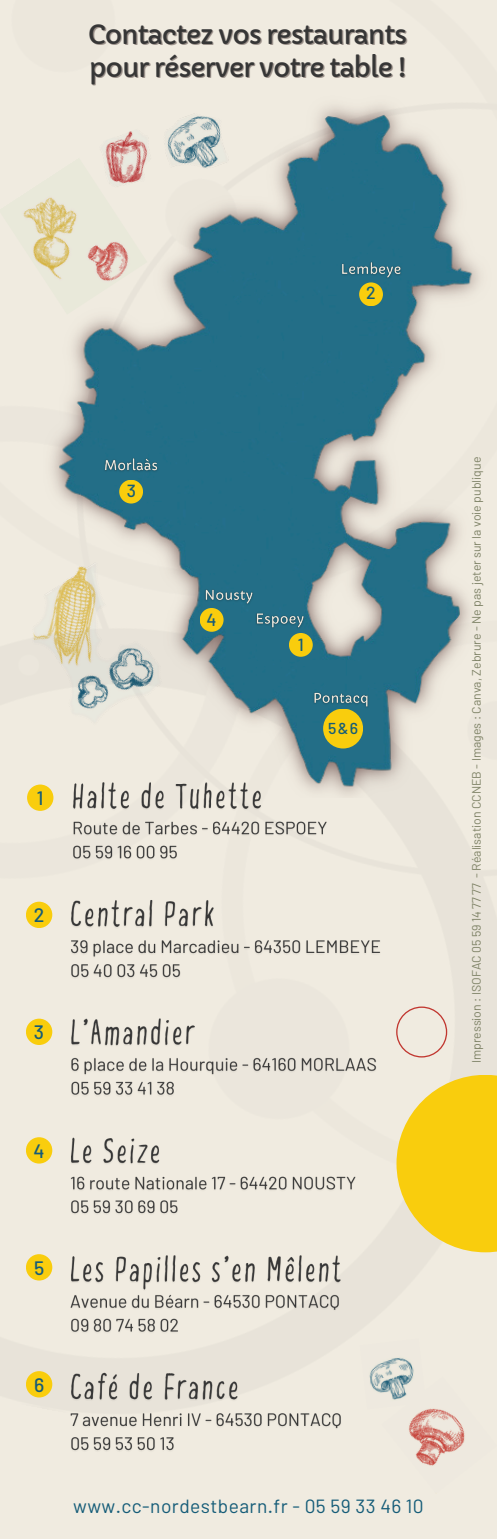
<style>
.page{position:relative;width:497px;height:1539px;background:#fff}
.page>*{position:absolute;margin:0;border:0;box-sizing:border-box;transform-origin:0 0}
.t1{font:26.25px "Capriola";letter-spacing:-.04em;color:#363636}
.t2{font:500 19.43px "Barlow";color:#155c78}
.t3{font:19.07px "Barlow";letter-spacing:.025em;color:#155c78}
.t4{font:500 17.68px "Barlow";color:#155c78}
.t5{font:500 15.92px "Barlow";color:#155c78}
.t6{font:12.25px "Barlow";color:#7e8266}
</style>
<div class="page">
<div style="left:0;top:0;width:496px;height:1538px;background:#f0ebe0"></div>
<div style="left:27px;top:784px;width:26px;height:27px;background:#f9cd0d;border-radius:50%"></div>
<img style="left:73px;top:797px;width:254px;height:63px">
<div style="left:26px;top:901px;width:26px;height:27px;background:#f9cd0d;border-radius:50%"></div>
<img style="left:71px;top:900px;width:310px;height:78px">
<div style="left:26px;top:1018px;width:26px;height:27px;background:#f9cd0d;border-radius:50%"></div>
<img style="left:71px;top:1018px;width:306px;height:77px">
<div style="left:26px;top:1137px;width:26px;height:26px;background:#f9cd0d;border-radius:50%"></div>
<img style="left:70px;top:1137px;width:286px;height:77px">
<div style="left:26px;top:1254px;width:26px;height:26px;background:#f9cd0d;border-radius:50%"></div>
<img style="left:70px;top:1255px;width:271px;height:77px">
<div style="left:26px;top:1370px;width:26px;height:27px;background:#f9cd0d;border-radius:50%"></div>
<img style="left:70px;top:1372px;width:271px;height:79px">
<img style="left:23px;top:202px;width:20px;height:63px">
<img style="left:43px;top:106px;width:437px;height:691px">
<img style="left:86px;top:106px;width:164px;height:111px">
<div style="left:359px;top:282px;width:23px;height:24px;background:#f9cd0d;border-radius:50%"></div>
<div style="left:288px;top:633px;width:24px;height:23px;background:#f9cd0d;border-radius:50%"></div>
<div style="left:119px;top:480px;width:24px;height:23px;background:#f9cd0d;border-radius:50%"></div>
<div style="left:199px;top:608px;width:24px;height:23px;background:#f9cd0d;border-radius:50%"></div>
<div style="left:323px;top:708px;width:39px;height:40px;background:#f9cd0d;border-radius:50%"></div>
<img style="left:100px;top:454px;width:62px;height:21px">
<img style="left:310px;top:689px;width:61px;height:22px">
<img style="left:337px;top:258px;width:67px;height:25px">
<img style="left:202px;top:586px;width:54px;height:23px">
<img style="left:252px;top:610px;width:55px;height:22px">
<svg style="left:396px;top:1075px;width:100px;height:177px;fill:#f9cd0d"></svg>
<svg style="left:396px;top:1006px;width:50px;height:51px"></svg>
<img style="left:369px;top:1357px;width:45px;height:36px">
<img style="left:381px;top:1376px;width:84px;height:90px">
<p class="t1" style="left:88px;top:18px;width:320px">Contactez vos restaurants</p>
<p class="t1" style="left:89px;top:51px;width:318px">pour réserver votre table !</p>
<p class="t4" style="left:366px;top:281px;width:11px">2</p>
<p class="t4" style="left:127px;top:479px;width:11px">3</p>
<p class="t2" style="left:37px;top:785px;width:8px">1</p>
<h1 class="t2" style="left:34px;top:902px;width:12px">2</h1>
<p class="t2" style="left:34px;top:1019px;width:12px">3</p>
<p class="t2" style="left:33px;top:1138px;width:13px">4</p>
<p class="t2" style="left:34px;top:1255px;width:12px">5</p>
<p class="t2" style="left:34px;top:1372px;width:12px">6</p>
<p class="t4" style="left:206px;top:609px;width:12px">4</p>
<h3 class="t4" style="left:297px;top:633px;width:8px">1</h3>
<p class="t5" style="left:328px;top:718px;width:31px">5&amp;6</p>
<p class="t3" style="left:73px;top:1493px;width:352px">www.cc-nordestbearn.fr - 05 59 33 46 10</p>
<p class="t6" style="left:468px;top:1063px;width:608px;rotate:-90deg">Impression : ISOFAC 05 59 14 77 77 - Réalisation CCNEB - Images : Canva, Zebrure - Ne pas jeter sur la voie publique</p>
</div>
